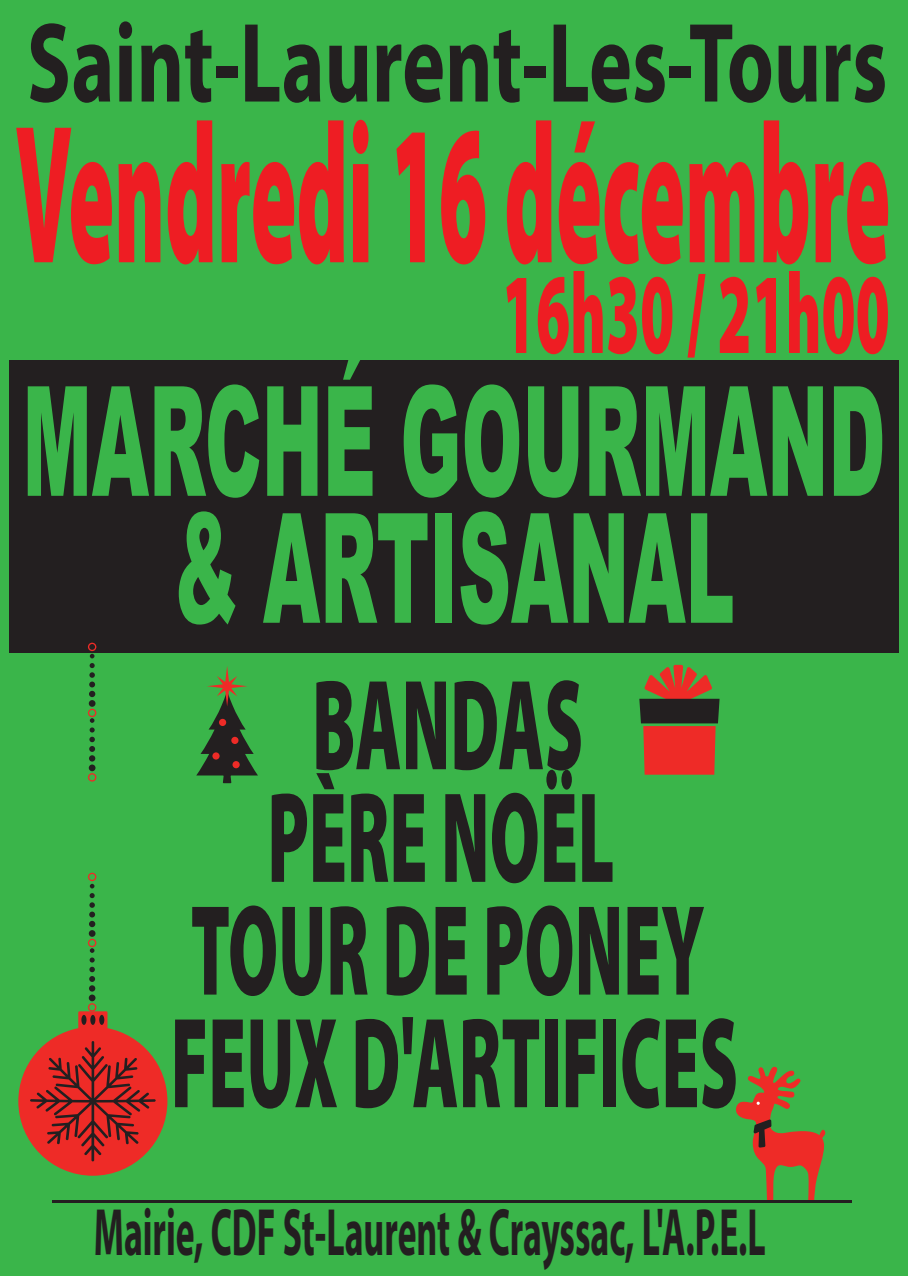
<style>
.page{position:relative;width:908px;height:1276px;background:#fff}
.page>*{position:absolute;margin:0;border:0;box-sizing:border-box;transform-origin:0 0}
.t1{font:900 199.5px "Myriad Pro";color:#ee1d23;scale:.43 1}
.t2{font:900 152.9px/126.9px "Arial";color:#3ab54a;text-align:center;scale:.48 1}
.t3{font:900 130px/112.6px "Myriad Pro";color:#231f20;text-align:center;scale:.53 1}
.t4{font:900 115.3px "Myriad Pro";color:#ee1d23;scale:.52 1}
.t5{font:700 114.1px "Myriad Pro";color:#231f20;scale:.71 1}
.t6{font:700 67.3px "Myriad Pro";color:#231f20;scale:.53 1}
</style>
<div class="page">
<div style="left:0;top:0;width:907px;height:1276px;background:#3ab54a"></div>
<div style="left:9px;top:360px;width:889px;height:292px;background:#231f20"></div>
<svg style="left:639px;top:665px;width:80px;height:109px"></svg>
<div style="left:89px;top:930px;width:6px;height:7px;background:#231f20;border-radius:50%"></div>
<svg style="left:88px;top:938px;width:8px;height:53px"></svg>
<div style="left:89px;top:994px;width:6px;height:7px;background:#231f20;border-radius:50%"></div>
<svg style="left:88px;top:872px;width:8px;height:55px"></svg>
<div style="left:89px;top:700px;width:6px;height:7px;background:#231f20;border-radius:50%"></div>
<svg style="left:88px;top:708px;width:8px;height:53px"></svg>
<div style="left:89px;top:764px;width:6px;height:7px;background:#231f20;border-radius:50%"></div>
<svg style="left:88px;top:773px;width:8px;height:8px"></svg>
<svg style="left:88px;top:642px;width:8px;height:55px"></svg>
<svg style="left:18px;top:1003px;width:149px;height:172px"></svg>
<div style="left:81px;top:1015px;width:5px;height:10px;background:#231f20;border-radius:50%"></div>
<div style="left:90px;top:1015px;width:5px;height:10px;background:#231f20;border-radius:50%"></div>
<div style="left:99px;top:1015px;width:5px;height:10px;background:#231f20;border-radius:50%"></div>
<svg style="left:736px;top:1066px;width:89px;height:133px"></svg>
<hr style="left:52px;top:1199px;width:799px;height:3px;background:#231f20">
<svg style="left:196px;top:666px;width:62px;height:117px"></svg>
<div style="left:219px;top:719px;width:7px;height:7px;background:#ee2b27;border-radius:50%"></div>
<div style="left:231px;top:737px;width:7px;height:7px;background:#ee2b27;border-radius:50%"></div>
<div style="left:212px;top:752px;width:7px;height:7px;background:#ee2b27;border-radius:50%"></div>
<div style="left:232px;top:761px;width:7px;height:7px;background:#ee2b27;border-radius:50%"></div>
<p class="t5" style="left:27px;top:-11px;width:1212px">Saint-Laurent-Les-Tours</p>
<h1 class="t1" style="left:15px;top:82px;width:2035px">Vendredi 16 décembre</h1>
<p class="t4" style="left:501px;top:249px;width:747px">16h30 / 21h00</p>
<p class="t2" style="left:23px;top:373px;width:1797px">MARCHÉ GOURMAND &amp; ARTISANAL</p>
<p class="t3" style="left:171px;top:670px;width:1071px">BANDAS<br>PÈRE NOËL<br>TOUR DE PONEY<br>FEUX D'ARTIFICES</p>
<p class="t6" style="left:94px;top:1188px;width:1268px">Mairie, CDF St-Laurent &amp; Crayssac, L'A.P.E.L</p>
</div>
